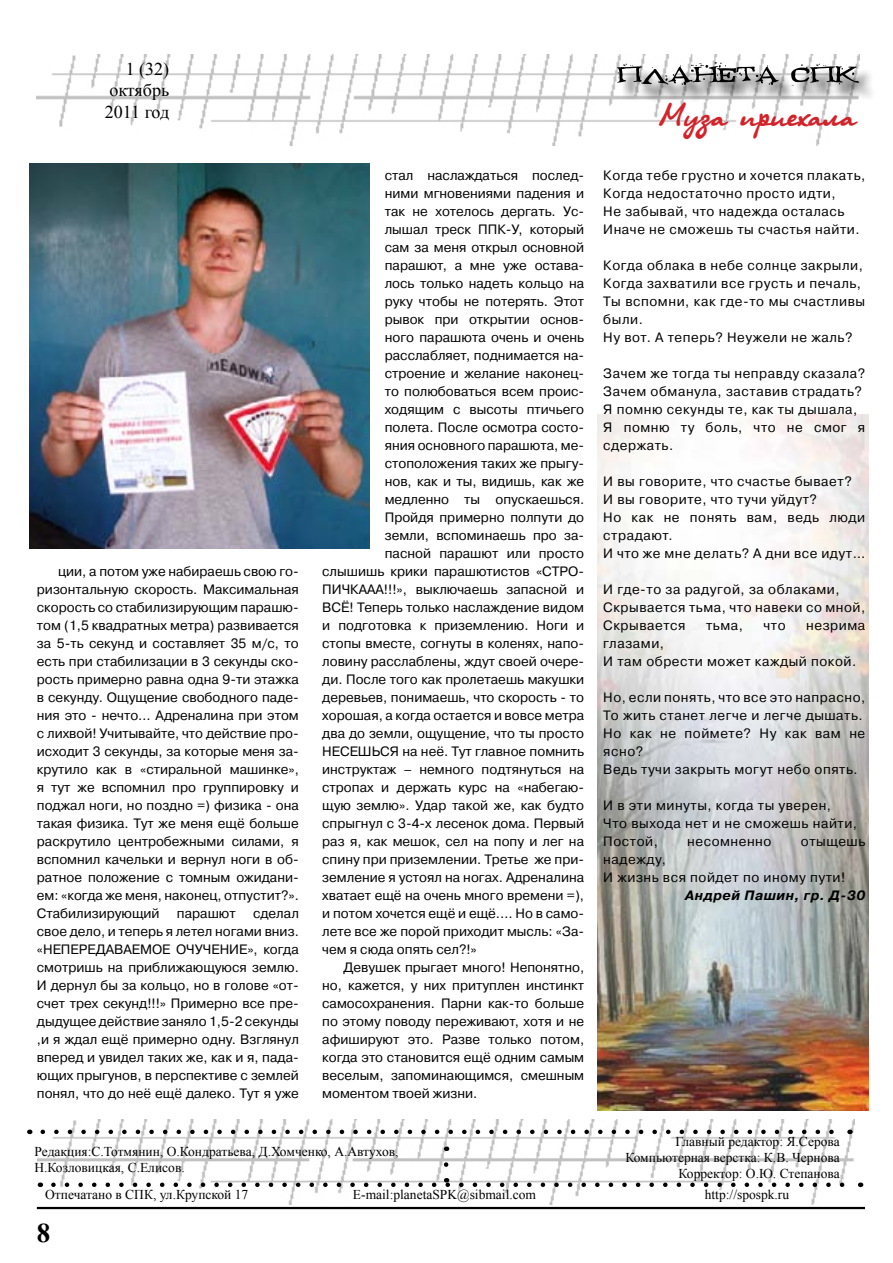
<style>
.page{position:relative;width:893px;height:1263px;background:#fff}
.page>*{position:absolute;margin:0;border:0;box-sizing:border-box;transform-origin:0 0}
.t1{font:36px "Olga CTT";color:#d2232a}
.t2{font:700 27px "Times New Roman";color:#000}
.t3{font:18px/21.6px "Times New Roman";color:#000;text-align:justify}
.t4{font:13.5px/18px "Pragmatica WINC";color:#000;text-align:justify}
.t5{font:13.5px/18px "Pragmatica WINC";letter-spacing:.04em;color:#000}
.t6{font:13.5px/16.2px "Times New Roman";color:#000}
.t7{font:italic 700 13.5px "Pragmatica WINC";letter-spacing:.04em;color:#000}
</style>
<div class="page">
<img style="left:597px;top:414px;width:271px;height:697px">
<img style="left:37px;top:55px;width:822px;height:90px">
<div style="left:620px;top:65px;width:258px;height:39px;background:#000;opacity:.75"></div>
<svg style="left:617px;top:62px;width:242px;height:24px"></svg>
<hr style="left:37px;top:1207px;width:828px;height:2px;background:#000">
<img style="left:38px;top:1119px;width:816px;height:86px">
<svg style="left:43px;top:1129px;width:800px;height:5px"></svg>
<svg style="left:444px;top:1164px;width:4px;height:8px"></svg>
<svg style="left:53px;top:1178px;width:800px;height:9px"></svg>
<img style="left:29px;top:163px;width:341px;height:386px">
<h3 class="t3" style="left:105px;top:58px;width:66px;text-indent:21px">1 (32) октябрь 2011 год</h3>
<p class="t4" style="left:37px;top:562px;width:263px;text-indent:21px">ции, а потом уже набираешь свою го&shy;ризонтальную скорость. Максимальная скорость со стабилизирующим парашю&shy;том (1,5 квадратных метра) развивается за 5-ть секунд и составляет 35 м/с, то есть при стабилизации в 3 секунды ско&shy;рость примерно равна одна 9-ти этажка в секунду. Ощущение свободного паде&shy;ния это - нечто… Адреналина при этом с лихвой! Учитывайте, что действие про&shy;исходит 3 секунды, за которые меня за&shy;крутило как в «стиральной машинке», я тут же вспомнил про группировку и поджал ноги, но поздно =) физика - она такая физика. Тут же меня ещё больше раскрутило центробежными силами, я вспомнил качельки и вернул ноги в об&shy;ратное положение с томным ожидани&shy;ем: «когда же меня, наконец, отпустит?».<br>Стабилизирующий</p>
<p class="t4" style="left:37px;top:904px;width:263px;text-indent:216px">сделал свое дело, и теперь я летел ногами вниз. «НЕПЕРЕДАВАЕМОЕ ОЧУЧЕНИЕ», когда смотришь на приближающуюся землю.<br>И дернул бы за кольцо, но в голове «от&shy;счет трех секунд!!!» Примерно все пре&shy;дыдущее действие заняло 1,5-2 секунды ,и я ждал ещё примерно одну. Взглянул вперед и увидел таких же, как и я, пада&shy;ющих прыгунов, в перспективе с землей понял, что до неё ещё далеко. Тут я уже</p>
<p class="t4" style="left:177px;top:904px;width:60px">парашют</p>
<p class="t4" style="left:385px;top:166px;width:201px">стал наслаждаться послед-</p>
<p class="t4" style="left:385px;top:184px;width:201px">ними мгновениями падения и</p>
<p class="t4" style="left:385px;top:202px;width:201px">так не хотелось дергать. Ус-</p>
<p class="t4" style="left:385px;top:220px;width:201px">лышал треск ППК-У, который</p>
<p class="t4" style="left:385px;top:238px;width:201px">сам за меня открыл основной</p>
<p class="t4" style="left:385px;top:256px;width:201px">парашют, а мне уже остава-</p>
<p class="t4" style="left:385px;top:274px;width:201px">лось только надеть кольцо на</p>
<p class="t4" style="left:385px;top:292px;width:201px">руку чтобы не потерять. Этот</p>
<p class="t4" style="left:385px;top:310px;width:201px">рывок при открытии основ-</p>
<p class="t4" style="left:385px;top:328px;width:201px">ного парашюта очень и очень</p>
<p class="t4" style="left:385px;top:346px;width:201px">расслабляет, поднимается на-</p>
<p class="t4" style="left:385px;top:364px;width:201px">строение и желание наконец-</p>
<p class="t4" style="left:385px;top:382px;width:201px">то полюбоваться всем проис-</p>
<p class="t4" style="left:385px;top:400px;width:201px">ходящим с высоты птичьего</p>
<p class="t4" style="left:385px;top:418px;width:201px">полета. После осмотра состо-</p>
<p class="t4" style="left:385px;top:436px;width:201px">яния основного парашюта, ме-</p>
<p class="t4" style="left:385px;top:454px;width:201px">стоположения таких же прыгу-</p>
<p class="t4" style="left:385px;top:472px;width:201px">нов, как и ты, видишь, как же</p>
<p class="t4" style="left:385px;top:490px;width:201px">медленно ты опускаешься.</p>
<p class="t4" style="left:385px;top:508px;width:201px">Пройдя примерно полпути до</p>
<p class="t4" style="left:385px;top:526px;width:201px">земли, вспоминаешь про за-</p>
<p class="t4" style="left:385px;top:544px;width:201px">пасной парашют или просто</p>
<p class="t4" style="left:322px;top:562px;width:263px">слышишь крики парашютистов «СТРО-</p>
<p class="t4" style="left:322px;top:580px;width:263px">ПИЧКААА!!!», выключаешь запасной и</p>
<p class="t4" style="left:322px;top:598px;width:263px">ВСЁ! Теперь только наслаждение видом</p>
<p class="t4" style="left:322px;top:616px;width:263px">и подготовка к приземлению. Ноги и</p>
<p class="t4" style="left:322px;top:634px;width:263px">стопы вместе, согнуты в коленях, напо-</p>
<p class="t4" style="left:322px;top:652px;width:263px">ловину расслаблены, ждут своей очере-</p>
<p class="t4" style="left:322px;top:670px;width:263px">ди. После того как пролетаешь макушки</p>
<p class="t4" style="left:322px;top:688px;width:263px">деревьев, понимаешь, что скорость - то</p>
<p class="t4" style="left:322px;top:706px;width:263px">хорошая, а когда остается и вовсе метра</p>
<p class="t4" style="left:322px;top:724px;width:263px">два до земли, ощущение, что ты просто</p>
<p class="t4" style="left:322px;top:742px;width:263px">НЕСЕШЬСЯ на неё. Тут главное помнить</p>
<p class="t4" style="left:322px;top:760px;width:263px">инструктаж – немного подтянуться на</p>
<p class="t4" style="left:322px;top:778px;width:263px">стропах и держать курс на «набегаю-</p>
<p class="t4" style="left:322px;top:796px;width:263px">щую землю». Удар такой же, как будто</p>
<p class="t4" style="left:322px;top:814px;width:263px">спрыгнул с 3-4-х лесенок дома. Первый</p>
<p class="t4" style="left:322px;top:832px;width:263px">раз я, как мешок, сел на попу и лег на</p>
<p class="t4" style="left:322px;top:850px;width:263px">спину при приземлении. Третье же при-</p>
<p class="t4" style="left:322px;top:868px;width:263px">земление я устоял на ногах. Адреналина</p>
<p class="t4" style="left:322px;top:886px;width:263px">хватает ещё на очень много времени =),</p>
<p class="t4" style="left:322px;top:904px;width:263px">и потом хочется ещё и ещё.… Но в само-</p>
<p class="t4" style="left:322px;top:922px;width:263px">лете все же порой приходит мысль: «За-</p>
<p class="t4" style="left:322px;top:940px;width:156px">чем я сюда опять сел?!»</p>
<p class="t4" style="left:343px;top:958px;width:242px">Девушек прыгает много! Непонятно,</p>
<p class="t4" style="left:322px;top:976px;width:263px">но, кажется, у них притуплен инстинкт</p>
<p class="t4" style="left:322px;top:994px;width:263px">самосохранения. Парни как-то больше</p>
<p class="t4" style="left:322px;top:1012px;width:263px">по этому поводу переживают, хотя и не</p>
<p class="t4" style="left:322px;top:1030px;width:263px">афишируют это. Разве только потом,</p>
<p class="t4" style="left:322px;top:1048px;width:263px">когда это становится ещё одним самым</p>
<p class="t4" style="left:322px;top:1066px;width:263px">веселым, запоминающимся, смешным</p>
<p class="t4" style="left:322px;top:1084px;width:157px">моментом твоей жизни.</p>
<h1 class="t1" style="left:659px;top:91px;width:198px">Муза приехала</h1>
<p class="t5" style="left:603px;top:166px;width:263px">Когда тебе грустно и хочется плакать, Когда недостаточно просто идти,<br>Не забывай, что надежда осталась Иначе не сможешь ты счастья найти.</p>
<p class="t5" style="left:603px;top:256px;width:263px">Когда облака в небе солнце закрыли,<br>Когда захватили все грусть и печаль,<br>Ты вспомни, как где-то мы счастливы были.<br>Ну вот. А теперь? Неужели не жаль?</p>
<p class="t5" style="left:603px;top:364px;width:263px">Зачем же тогда ты неправду сказала?<br>Зачем обманула, заставив страдать?<br>Я помню секунды те, как ты дышала,<br>Я помню ту боль, что не смог я сдержать.</p>
<p class="t5" style="left:603px;top:472px;width:263px">И вы говорите, что счастье бывает?<br>И вы говорите, что тучи уйдут?<br>Но как не понять вам, ведь люди страдают.<br>И что же мне делать? А дни все идут…</p>
<p class="t5" style="left:603px;top:580px;width:263px">И где-то за радугой, за облаками,<br>Скрывается тьма, что навеки со мной,<br>Скрывается</p>
<p class="t4" style="left:706px;top:616px;width:38px">тьма,</p>
<p class="t4" style="left:764px;top:616px;width:24px">что</p>
<p class="t5" style="left:806px;top:616px;width:61px">незрима</p>
<p class="t5" style="left:603px;top:634px;width:254px">глазами,<br>И там обрести может каждый покой.</p>
<p class="t5" style="left:603px;top:688px;width:264px">Но, если понять, что все это напрасно,<br>То жить станет легче и легче дышать.<br>Но как не поймете? Ну как вам не ясно?<br>Ведь тучи закрыть могут небо опять.</p>
<p class="t5" style="left:603px;top:796px;width:255px">И в эти минуты, когда ты уверен,<br>Что выхода нет и не сможешь найти,<br>Постой,</p>
<p class="t5" style="left:687px;top:832px;width:86px">несомненно</p>
<p class="t5" style="left:801px;top:832px;width:66px">отыщешь</p>
<p class="t5" style="left:603px;top:850px;width:243px">надежду,<br>И жизнь вся пойдет по иному пути!</p>
<p class="t7" style="left:685px;top:888px;width:182px">Андрей Пашин, гр. Д-30</p>
<p class="t6" style="left:35px;top:1143px;width:365px">Редакция:С.Тотмянин, О.Кондратьева, Д.Хомченко, А.Автухов,<br>Н.Козловицкая, С.Елисов.</p>
<p class="t6" style="left:625px;top:1133px;width:216px;text-align:right">Главный редактор: Я.Серова<br>Компьютерная верстка: К.В. Чернова<br>Корректор: О.Ю. Степанова</p>
<p class="t6" style="left:45px;top:1186px;width:205px">Отпечатано в СПК, ул.Крупской 17</p>
<p class="t6" style="left:353px;top:1186px;width:185px">E-mail:planetaSPK@sibmail.com</p>
<p class="t6" style="left:705px;top:1186px;width:86px">http://spospk.ru</p>
<h2 class="t2" style="left:37px;top:1214px;width:15px">8</h2>
</div>
